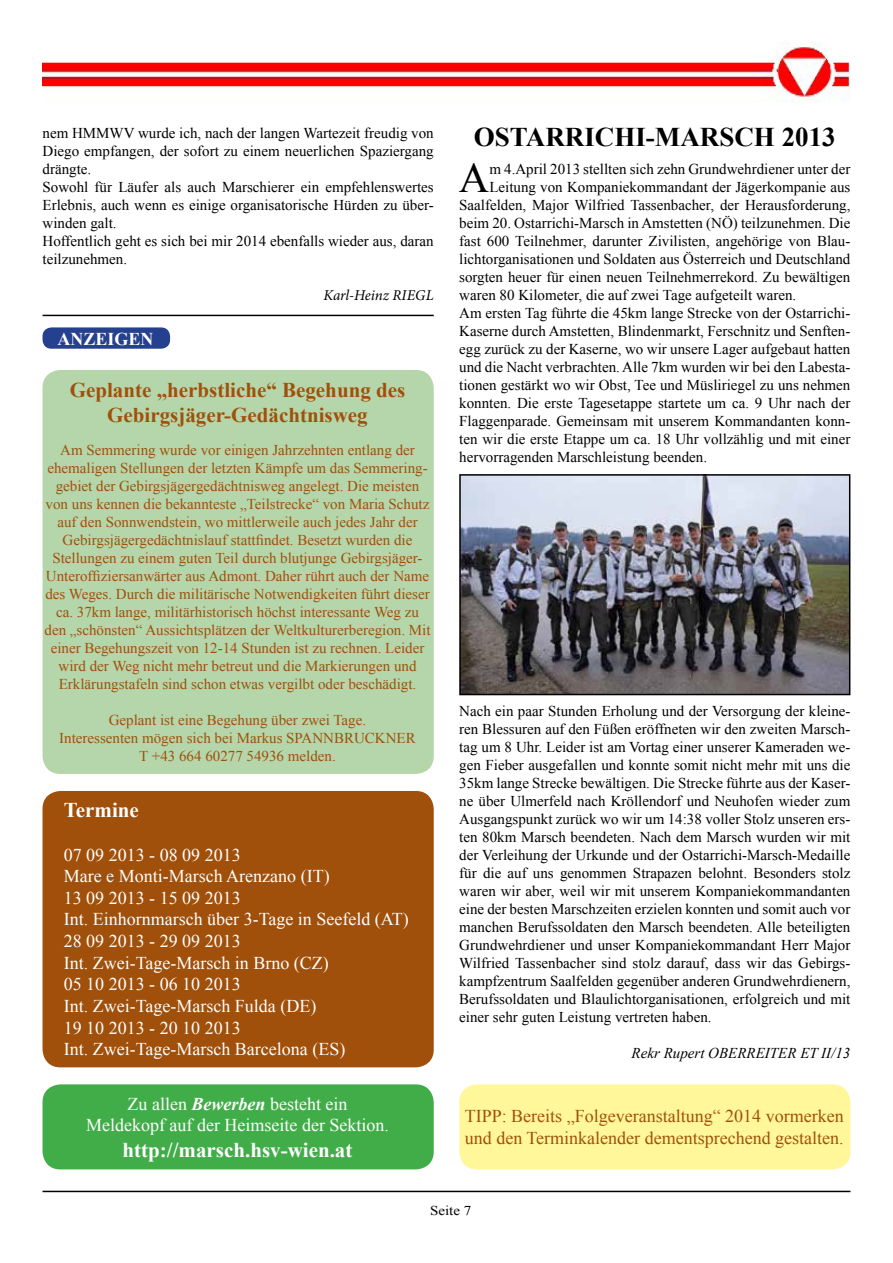
<style>
.page{position:relative;width:893px;height:1263px;background:#fff}
.page>*{position:absolute;margin:0;border:0;box-sizing:border-box;transform-origin:0 0}
.t1{font:42.15px "Times New Roman";color:#000}
.t2{font:700 27px "Times New Roman";color:#000}
.t3{font:700 21px/25.2px "Times New Roman";color:#a0500a;text-align:center}
.t4{font:700 21px "Times New Roman";color:#fff}
.t5{font:18px/21.6px "Times New Roman";color:#fff}
.t6{font:18px/21.6px "Times New Roman";color:#a0500a}
.t7{font:700 18px "Times New Roman";color:#fff}
.t8{font:15px/18px "Times New Roman";color:#000;text-align:justify}
.t9{font:15px/18px "Times New Roman";color:#a0500a;text-align:center}
.t10{font:italic 15px "Times New Roman";color:#000}
.t11{font:italic 15px "Minion Pro";color:#000}
.t12{font:13.5px "Times New Roman";color:#000;scale:1.11 1}
.s1{font-weight:700;font-style:italic}
</style>
<div class="page">
<img style="left:43px;top:43px;width:807px;height:59px">
<img style="left:462px;top:477px;width:385px;height:215px">
<div style="left:459px;top:474px;width:391px;height:221px;border:2px solid #000"></div>
<hr style="left:43px;top:1191px;width:807px;height:1px;background:#000">
<hr style="left:43px;top:315px;width:391px;height:1px;background:#000">
<div style="left:43px;top:370px;width:391px;height:404px;background:#b4d6aa;border-radius:18px"></div>
<div style="left:43px;top:791px;width:391px;height:276px;background:#a0500a;border-radius:18px"></div>
<div style="left:43px;top:1084px;width:391px;height:85px;background:#41ad49;border-radius:18px"></div>
<div style="left:43px;top:327px;width:127px;height:22px;background:#25408f;border-radius:9px"></div>
<div style="left:459px;top:1084px;width:391px;height:85px;background:#fff799;border-radius:18px"></div>
<p class="t8" style="left:43px;top:124px;width:393px;text-align:left">nem HMMWV wurde ich, nach der langen Wartezeit freudig von Diego empfangen, der sofort zu einem neuerlichen Spaziergang drängte.<br>Sowohl für Läufer als auch Marschierer ein empfehlenswertes Erlebnis, auch wenn es einige organisatorische Hürden zu über&shy;winden galt.<br>Hoffentlich geht es sich bei mir 2014 ebenfalls wieder aus, daran teilzunehmen.</p>
<p class="t11" style="left:324px;top:285px;width:111px">Karl-Heinz Riegl</p>
<p class="t7" style="left:58px;top:326px;width:98px">Anzeigen</p>
<h3 class="t3" style="left:70px;top:377px;width:337px">Geplante „herbstliche“ Begehung des<br>Gebirgsjäger-Gedächtnisweg</h3>
<p class="t9" style="left:45px;top:441px;width:387px">Am Semmering wurde vor einigen Jahrzehnten entlang der ehemaligen Stellungen der letzten Kämpfe um das Semmering&shy;gebiet der Gebirgsjägergedächtnisweg angelegt. Die meisten von uns kennen die bekannteste „Teilstrecke“ von Maria Schutz auf den Sonnwendstein, wo mittlerweile auch jedes Jahr der Gebirgsjägergedächtnislauf stattfindet. Besetzt wurden die Stellungen zu einem guten Teil durch blutjunge Gebirgsjäger-Unteroffiziersanwärter aus Admont. Daher rührt auch der Name des Weges. Durch die militärische Notwendigkeiten führt dieser ca. 37km lange, militärhistorisch höchst interessante Weg zu den „schönsten“ Aussichtsplätzen der Weltkulturerberegion. Mit einer Begehungszeit von 12-14 Stunden ist zu rechnen. Leider wird der Weg nicht mehr betreut und die Markierungen und Erklärungstafeln sind schon etwas vergilbt oder beschädigt.</p>
<p class="t9" style="left:109px;top:711px;width:259px">Geplant ist eine Begehung über zwei Tage.</p>
<p class="t9" style="left:59px;top:729px;width:247px">Interessenten mögen sich bei Markus Spannbruckner</p>
<p class="t9" style="left:139px;top:747px;width:198px">T +43 664 60277 54936 melden.</p>
<h3 class="t4" style="left:64px;top:796px;width:77px">Termine</h3>
<p class="t5" style="left:64px;top:843px;width:347px">07 09 2013 - 08 09 2013<br>Mare e Monti-Marsch Arenzano (IT)<br>13 09 2013 - 15 09 2013<br>Int. Einhornmarsch über 3-Tage in Seefeld (AT)<br>28 09 2013 - 29 09 2013<br>Int. Zwei-Tage-Marsch in Brno (CZ)<br>05 10 2013 - 06 10 2013<br>Int. Zwei-Tage-Marsch Fulda (DE)<br>19 10 2013 - 20 10 2013<br>Int. Zwei-Tage-Marsch Barcelona (ES)</p>
<p class="t5" style="left:86px;top:1093px;width:304px;text-align:center">Zu allen <span class="s1">Bewerben</span> besteht ein<br>Meldekopf auf der Heimseite der Sektion.</p>
<h3 class="t4" style="left:123px;top:1135px;width:231px">http://marsch.hsv-wien.at</h3>
<h2 class="t2" style="left:474px;top:118px;width:363px">Ostarrichi-Marsch 2013</h2>
<h1 class="t1" style="left:459px;top:150px;width:32px">A</h1>
<p class="t8" style="left:489px;top:160px;width:363px">m 4.April 2013 stellten sich zehn Grundwehrdiener unter der</p>
<p class="t8" style="left:489px;top:178px;width:363px">Leitung von Kompaniekommandant der Jägerkompanie aus</p>
<p class="t8" style="left:459px;top:196px;width:393px">Saalfelden, Major Wilfried Tassenbacher, der Herausforderung,</p>
<p class="t8" style="left:459px;top:214px;width:393px">beim 20. Ostarrichi-Marsch in Amstetten (NÖ) teilzunehmen. Die</p>
<p class="t8" style="left:459px;top:232px;width:393px">fast 600 Teilnehmer, darunter Zivilisten, angehörige von Blau-</p>
<p class="t8" style="left:459px;top:250px;width:393px">lichtorganisationen und Soldaten aus Österreich und Deutschland</p>
<p class="t8" style="left:459px;top:268px;width:393px">sorgten heuer für einen neuen Teilnehmerrekord. Zu bewältigen</p>
<p class="t8" style="left:459px;top:286px;width:339px">waren 80 Kilometer, die auf zwei Tage aufgeteilt waren.</p>
<p class="t8" style="left:459px;top:304px;width:393px">Am ersten Tag führte die 45km lange Strecke von der Ostarrichi-</p>
<p class="t8" style="left:459px;top:322px;width:393px">Kaserne durch Amstetten, Blindenmarkt, Ferschnitz und Senften-</p>
<p class="t8" style="left:459px;top:340px;width:393px">egg zurück zu der Kaserne, wo wir unsere Lager aufgebaut hatten</p>
<p class="t8" style="left:459px;top:358px;width:393px">und die Nacht verbrachten. Alle 7km wurden wir bei den Labesta-</p>
<p class="t8" style="left:459px;top:376px;width:393px">tionen gestärkt wo wir Obst, Tee und Müsliriegel zu uns nehmen</p>
<p class="t8" style="left:459px;top:394px;width:393px">konnten. Die erste Tagesetappe startete um ca. 9 Uhr nach der</p>
<p class="t8" style="left:459px;top:412px;width:393px">Flaggenparade. Gemeinsam mit unserem Kommandanten konn-</p>
<p class="t8" style="left:459px;top:430px;width:393px">ten wir die erste Etappe um ca. 18 Uhr vollzählig und mit einer</p>
<p class="t8" style="left:459px;top:448px;width:249px">hervorragenden Marschleistung beenden.</p>
<p class="t8" style="left:459px;top:702px;width:393px">Nach ein paar Stunden Erholung und der Versorgung der kleine&shy;ren Blessuren auf den Füßen eröffneten wir den zweiten Marsch&shy;tag um 8 Uhr. Leider ist am Vortag einer unserer Kameraden we&shy;gen Fieber ausgefallen und konnte somit nicht mehr mit uns die 35km lange Strecke bewältigen. Die Strecke führte aus der Kaser&shy;ne über Ulmerfeld nach Kröllendorf und Neuhofen wieder zum Ausgangspunkt zurück wo wir um 14:38 voller Stolz unseren ers&shy;ten 80km Marsch beendeten. Nach dem Marsch wurden wir mit der Verleihung der Urkunde und der Ostarrichi-Marsch-Medaille für die auf uns genommen Strapazen belohnt. Besonders stolz waren wir aber, weil wir mit unserem Kompaniekommandanten eine der besten Marschzeiten erzielen konnten und somit auch vor manchen Berufssoldaten den Marsch beendeten. Alle beteiligten Grundwehrdiener und unser Kompaniekommandant Herr Major Wilfried Tassenbacher sind stolz darauf, dass wir das Gebirgs&shy;kampfzentrum Saalfelden gegenüber anderen Grundwehrdienern, Berufssoldaten und Blaulichtorganisationen, erfolgreich und mit einer sehr guten Leistung vertreten haben.</p>
<p class="t10" style="left:632px;top:1043px;width:220px">Rekr Rupert OBERREITER ET II/13</p>
<p class="t6" style="left:465px;top:1105px;width:380px">Tipp : Bereits „Folgeveranstaltung“ 2014 vormerken und den Terminkalender dementsprechend gestalten.</p>
<p class="t12" style="left:430px;top:1201px;width:39px">Seite 7</p>
</div>
